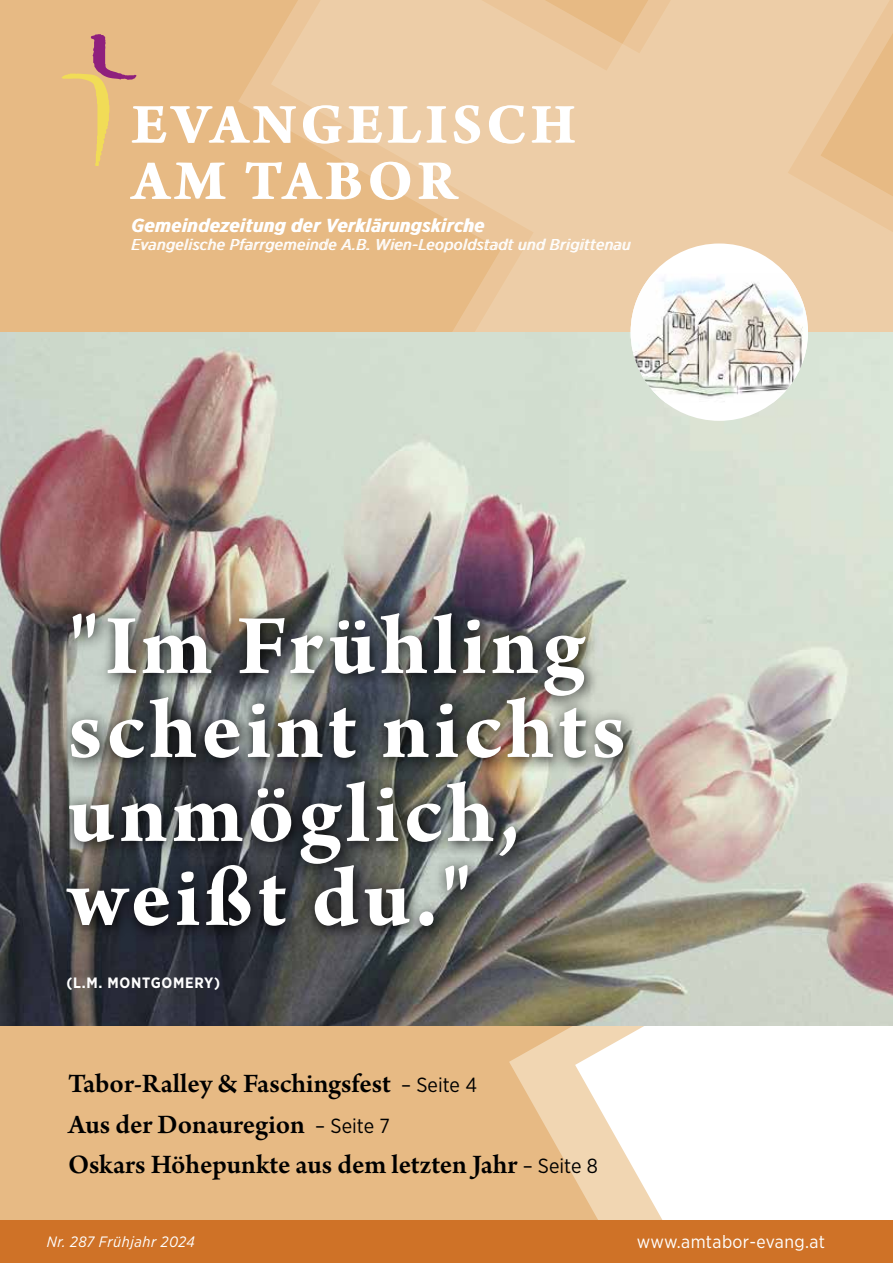
<style>
.page{position:relative;width:893px;height:1263px;background:#fff}
.page>*{position:absolute;margin:0;border:0;box-sizing:border-box;transform-origin:0 0}
.t1{font:700 90px/84px "Arno Pro";letter-spacing:.05em;color:#fff}
.t2{font:700 59.4px/56.4px "Arno Pro";letter-spacing:.08em;color:#fff}
.t3{font:600 28.2px/40.8px "Arno Pro";letter-spacing:-.005em;color:#000}
.t4{font:italic 500 18.75px "Gotham Narrow";letter-spacing:.04em;color:#fff}
.t5{font:18px "Gotham Narrow";letter-spacing:.02em;color:#fff}
.t6{font:italic 15.6px "Gotham Narrow";letter-spacing:.04em;color:#fff}
.t7{font:italic 15px "Gotham Narrow";letter-spacing:.035em;color:#fff}
.t8{font:700 15px "Gotham Narrow";letter-spacing:.05em;color:#fff}
.s1{font-family:"Gotham Narrow";font-weight:400;font-size:20.4px}
</style>
<div class="page">
<svg style="left:599px;top:1026px;width:64px;height:194px"></svg>
<svg style="left:0;top:1026px;width:599px;height:194px;fill:#e7ba84"></svg>
<div style="left:0;top:0;width:893px;height:332px;background:#e7ba84"></div>
<svg style="left:238px;top:0;width:655px;height:332px;fill:#edcda7"></svg>
<div style="left:0;top:1220px;width:893px;height:43px;background:#cf7227"></div>
<img style="left:0;top:332px;width:893px;height:694px">
<img style="left:55px;top:602px;width:584px;height:340px">
<div style="left:631px;top:243px;width:177px;height:178px;background:#fff;border-radius:50%"></div>
<img style="left:631px;top:274px;width:177px;height:129px">
<svg style="left:61px;top:34px;width:75px;height:132px"></svg>
<h2 class="t2" style="left:132px;top:99px;width:445px">EVANGELISCH<br>AM TABOR</h2>
<p class="t4" style="left:132px;top:213px;width:354px">Gemeindezeitung der Verklärungskirche</p>
<p class="t6" style="left:132px;top:235px;width:500px">Evangelische Pfarrgemeinde A.B. Wien-Leopoldstadt und Brigittenau</p>
<h1 class="t1" style="left:68px;top:608px;width:559px">"Im Frühling scheint nichts unmöglich, weißt du."</h1>
<p class="t8" style="left:66px;top:973px;width:155px">(L.M. MONTGOMERY)</p>
<p class="t3" style="left:68px;top:1064px;width:531px">Tabor-Ralley &amp; Faschingsfest <span class="s1">– Seite 4<br></span>Aus der Donauregion <span class="s1">– Seite 7<br></span>Oskars Höhepunkte aus dem letzten Jahr <span class="s1">– Seite 8</span></p>
<p class="t7" style="left:47px;top:1233px;width:150px">Nr. 287 Frühjahr 2024</p>
<p class="t5" style="left:637px;top:1230px;width:190px">www.amtabor-evang.at</p>
</div>
